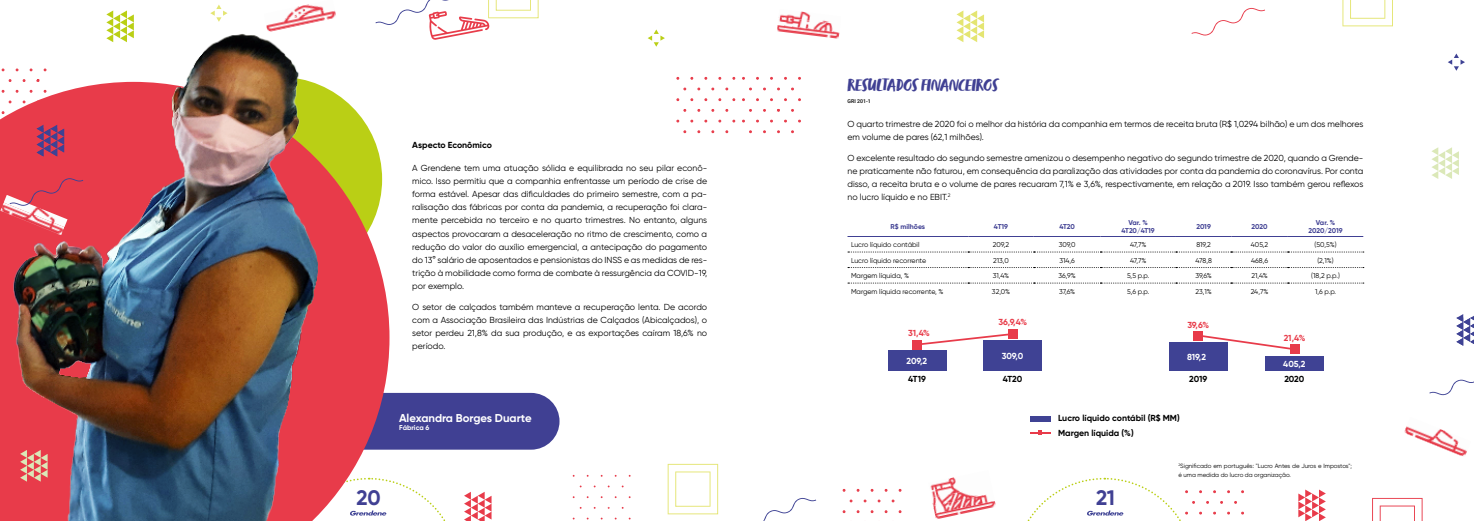
<style>
.page{position:relative;width:1474px;height:521px;background:#fff}
.page>*{position:absolute;margin:0;border:0;box-sizing:border-box;transform-origin:0 0}
.t1{font:700 21px "Gilroy";color:#404093}
.t2{font:17.5px "Zooja Pro";color:#404093}
.t3{font:700 11.38px "Gilroy";color:#fff}
.t4{font:8.75px/13.1px "Gilroy";color:#000;text-align:justify}
.t5{font:700 8.75px/15.3px "Gilroy";color:#000}
.t6{font:700 8.75px "Gilroy";color:#e83c4a}
.t7{font:700 8.75px "Gilroy";color:#fff}
.t8{font:7px "Gilroy";color:#000}
.t9{font:700 7px/8.4px "Gilroy";letter-spacing:-.01em;color:#404093;text-align:center}
.t10{font:700 7px "Gilroy";color:#fff}
.t11{font:6.12px/8.8px "Gilroy";color:#000}
.t12{font:500 5.25px "Roboto";color:#000}
</style>
<div class="page">
<svg style="left:956px;top:10px;width:28px;height:32px"></svg>
<svg style="left:1431px;top:147px;width:27px;height:32px"></svg>
<svg style="left:1298px;top:489px;width:27px;height:32px"></svg>
<svg style="left:1456px;top:314px;width:17px;height:32px"></svg>
<svg style="left:667px;top:464px;width:51px;height:50px"></svg>
<svg style="left:1342px;top:0;width:50px;height:26px"></svg>
<svg style="left:1372px;top:498px;width:50px;height:23px"></svg>
<svg style="left:763px;top:498px;width:53px;height:23px"></svg>
<svg style="left:1191px;top:8px;width:74px;height:28px"></svg>
<svg style="left:1429px;top:379px;width:44px;height:16px"></svg>
<svg style="left:647px;top:29px;width:18px;height:18px"></svg>
<svg style="left:1448px;top:54px;width:16px;height:17px"></svg>
<img style="left:780px;top:11px;width:31px;height:6px">
<img style="left:778px;top:17px;width:54px;height:8px">
<img style="left:777px;top:25px;width:62px;height:14px">
<img style="left:930px;top:478px;width:26px;height:10px">
<img style="left:931px;top:485px;width:32px;height:20px">
<img style="left:933px;top:493px;width:55px;height:17px">
<img style="left:934px;top:501px;width:62px;height:18px">
<img style="left:1404px;top:426px;width:63px;height:30px">
<img style="left:1404px;top:432px;width:60px;height:24px">
<svg style="left:389px;top:480px;width:102px;height:41px"></svg>
<svg style="left:1027px;top:477px;width:216px;height:44px"></svg>
<svg style="left:375px;top:0;width:163px;height:40px"></svg>
<div style="left:315px;top:393px;width:244px;height:57px;background:#404093;border-radius:28px"></div>
<svg style="left:348px;top:103px;width:41px;height:413px;fill:#e8404a"></svg>
<div style="left:1169px;top:466px;width:191px;height:22px;background:#fff;border-radius:11px"></div>
<svg style="left:848px;top:252px;width:515px;height:1px"></svg>
<svg style="left:848px;top:267px;width:515px;height:1px"></svg>
<svg style="left:848px;top:283px;width:515px;height:1px"></svg>
<hr style="left:847px;top:236px;width:121px;height:1px;background:#404093">
<hr style="left:968px;top:236px;width:65px;height:1px;background:#404093">
<hr style="left:1033px;top:236px;width:67px;height:1px;background:#404093">
<hr style="left:1100px;top:236px;width:75px;height:1px;background:#404093">
<hr style="left:1175px;top:236px;width:56px;height:1px;background:#404093">
<hr style="left:1231px;top:236px;width:56px;height:1px;background:#404093">
<hr style="left:1287px;top:236px;width:76px;height:1px;background:#404093">
<div style="left:983px;top:340px;width:58px;height:30px;background:#3f4294"></div>
<div style="left:888px;top:350px;width:58px;height:20px;background:#3f4294"></div>
<div style="left:1030px;top:416px;width:20px;height:6px;background:#3f4294"></div>
<hr style="left:1030px;top:432px;width:20px;height:2px;background:#e83b4a">
<div style="left:1265px;top:356px;width:58px;height:14px;background:#3f4294"></div>
<div style="left:1168px;top:342px;width:59px;height:28px;background:#3f4294"></div>
<div style="left:912px;top:340px;width:9px;height:9px;background:#e83b4a"></div>
<div style="left:1008px;top:329px;width:9px;height:10px;background:#e83b4a"></div>
<div style="left:1193px;top:331px;width:9px;height:9px;background:#e83b4a"></div>
<div style="left:1289px;top:345px;width:9px;height:9px;background:#e83b4a"></div>
<svg style="left:921px;top:333px;width:87px;height:14px"></svg>
<svg style="left:1196px;top:333px;width:100px;height:18px"></svg>
<img style="left:0;top:4px;width:348px;height:517px">
<svg style="left:20px;top:450px;width:28px;height:32px"></svg>
<svg style="left:37px;top:122px;width:27px;height:34px"></svg>
<svg style="left:10px;top:178px;width:73px;height:28px;background:#e24455"></svg>
<p class="t5" style="left:412px;top:137px;width:81px">Aspecto Econômico</p>
<p class="t4" style="left:412px;top:161px;width:296px">A Grendene tem uma atuação sólida e equilibrada no seu pilar econô&shy;mico. Isso permitiu que a companhia enfrentasse um período de crise de forma estável. Apesar das dificuldades do primeiro semestre, com a pa&shy;ralisação das fábricas por conta da pandemia, a recuperação foi clara&shy;mente percebida no terceiro e no quarto trimestres. No entanto, alguns aspectos provocaram a desaceleração no ritmo de crescimento, como a redução do valor do auxílio emergencial, a antecipação do pagamento do 13° salário de aposentados e pensionistas do INSS e as medidas de res&shy;trição à mobilidade como forma de combate à ressurgência da COVID-19, por exemplo.</p>
<p class="t4" style="left:412px;top:300px;width:296px">O setor de calçados também manteve a recuperação lenta. De acordo com a Associação Brasileira das Indústrias de Calçados (Abicalçados), o setor perdeu 21,8% da sua produção, e as exportações caíram 18,6% no período.</p>
<h3 class="t3" style="left:399px;top:410px;width:134px">Alexandra Borges Duarte</h3>
<p class="t10" style="left:399px;top:423px;width:32px">Fábrica 6</p>
<h2 class="t2" style="left:847px;top:74px;width:152px">RESULTADOS FINANCEIROS</h2>
<p class="t12" style="left:847px;top:98px;width:25px">GRI 201-1</p>
<p class="t4" style="left:847px;top:118px;width:517px">O quarto trimestre de 2020 foi o melhor da história da companhia em termos de receita bruta (R$ 1,0294 bilhão) e um dos melhores em volume de pares (62,1 milhões).</p>
<p class="t4" style="left:847px;top:151px;width:517px">O excelente resultado do segundo semestre amenizou o desempenho negativo do segundo trimestre de 2020, quando a Grende&shy;ne praticamente não faturou, em consequência da paralização das atividades por conta da pandemia do coronavírus. Por conta disso, a receita bruta e o volume de pares recuaram 7,1% e 3,6%, respectivamente, em relação a 2019. Isso também gerou reflexos no lucro líquido e no EBIT.<sup>2</sup></p>
<p class="t9" style="left:890px;top:222px;width:36px">R$ milhões</p>
<p class="t9" style="left:993px;top:222px;width:16px">4T19</p>
<p class="t9" style="left:1059px;top:222px;width:17px">4T20</p>
<p class="t9" style="left:1121px;top:218px;width:35px">Var. %<br>4T20/4T19</p>
<p class="t9" style="left:1196px;top:222px;width:16px">2019</p>
<p class="t9" style="left:1251px;top:222px;width:17px">2020</p>
<p class="t9" style="left:1308px;top:218px;width:36px">Var. %<br>2020/2019</p>
<p class="t8" style="left:851px;top:240px;width:70px">Lucro líquido contábil</p>
<p class="t8" style="left:993px;top:240px;width:18px">209,2</p>
<p class="t8" style="left:1058px;top:240px;width:18px">309,0</p>
<p class="t8" style="left:1130px;top:240px;width:18px">47,7%</p>
<p class="t8" style="left:1196px;top:240px;width:16px">819,2</p>
<p class="t8" style="left:1250px;top:240px;width:19px">405,2</p>
<p class="t8" style="left:1314px;top:240px;width:23px">(50,5%)</p>
<p class="t8" style="left:851px;top:256px;width:77px">Lucro líquido recorrente</p>
<p class="t8" style="left:993px;top:256px;width:17px">213,0</p>
<p class="t8" style="left:1059px;top:256px;width:17px">314,6</p>
<p class="t8" style="left:1130px;top:256px;width:18px">47,7%</p>
<p class="t8" style="left:1195px;top:256px;width:18px">478,8</p>
<p class="t8" style="left:1250px;top:256px;width:19px">468,6</p>
<p class="t8" style="left:1317px;top:256px;width:18px">(2,1%)</p>
<p class="t8" style="left:851px;top:271px;width:60px">Margem líquida, %</p>
<p class="t8" style="left:992px;top:271px;width:18px">31,4%</p>
<p class="t8" style="left:1058px;top:271px;width:19px">36,9%</p>
<p class="t8" style="left:1126px;top:271px;width:24px">5,5 p.p.</p>
<p class="t8" style="left:1195px;top:271px;width:18px">39,6%</p>
<p class="t8" style="left:1251px;top:271px;width:18px">21,4%</p>
<p class="t8" style="left:1311px;top:271px;width:30px">(18,2 p.p.)</p>
<p class="t8" style="left:851px;top:287px;width:94px">Margem líquida recorrente, %</p>
<p class="t8" style="left:992px;top:287px;width:20px">32,0%</p>
<p class="t8" style="left:1059px;top:287px;width:18px">37,6%</p>
<p class="t8" style="left:1127px;top:287px;width:24px">5,6 p.p.</p>
<p class="t8" style="left:1195px;top:287px;width:18px">23,1%</p>
<p class="t8" style="left:1250px;top:287px;width:19px">24,7%</p>
<p class="t8" style="left:1314px;top:287px;width:23px">1,6 p.p.</p>
<p class="t6" style="left:908px;top:328px;width:23px">31,4%</p>
<p class="t5" style="left:908px;top:371px;width:19px">4T19</p>
<p class="t6" style="left:998px;top:316px;width:30px">36,9,4%</p>
<p class="t6" style="left:1187px;top:320px;width:23px">39,6%</p>
<p class="t6" style="left:1283px;top:332px;width:23px">21,4%</p>
<p class="t7" style="left:1001px;top:350px;width:23px">309,0</p>
<p class="t7" style="left:1187px;top:351px;width:20px">819,2</p>
<p class="t7" style="left:906px;top:356px;width:22px">209,2</p>
<p class="t7" style="left:1283px;top:358px;width:24px">405,2</p>
<p class="t5" style="left:1284px;top:371px;width:21px">2020</p>
<p class="t5" style="left:1002px;top:371px;width:21px">4T20</p>
<p class="t5" style="left:1189px;top:371px;width:20px">2019</p>
<p class="t5" style="left:1058px;top:410px;width:123px">Lucro líquido contábil (R$ MM)<br>Margen líquida (%)</p>
<p class="t11" style="left:1178px;top:462px;width:175px"><sup>2</sup>Significado em português: "Lucro Antes de Juros e Impostos"; é uma medida do lucro da organização.</p>
<h1 class="t1" style="left:356px;top:484px;width:26px">20</h1>
<h1 class="t1" style="left:1096px;top:484px;width:20px">21</h1>
</div>
